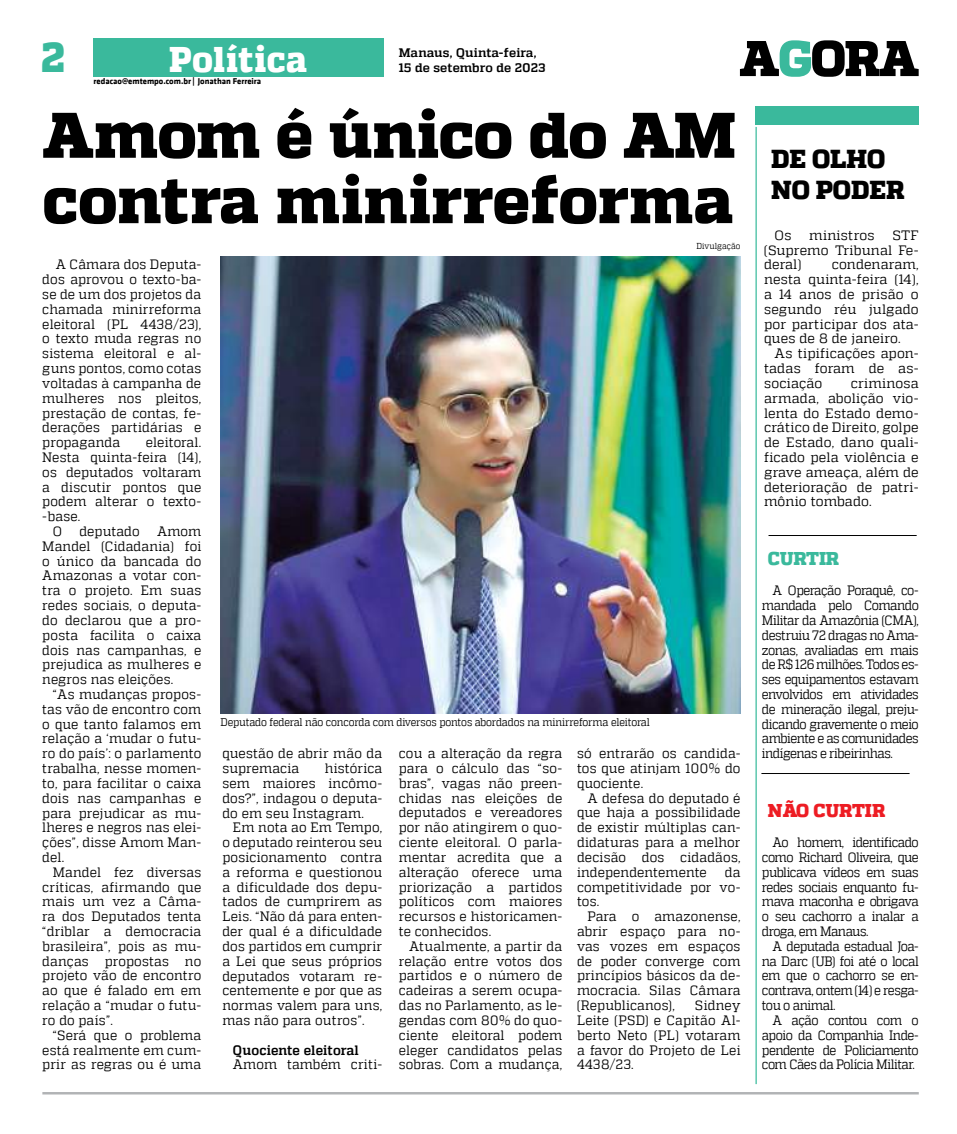
<style>
.page{position:relative;width:957px;height:1134px;background:#fff}
.page>*{position:absolute;margin:0;border:0;box-sizing:border-box;transform-origin:0 0}
.t1{font:800 64.12px/65.4px "MW Quadon";letter-spacing:-.005em;color:#000}
.t2{font:800 41.5px "MW Quadon";color:#3ab99c}
.t3{font:800 35.62px "MW Quadon";letter-spacing:.01em;color:#fff;scale:.95 1}
.t4{font:800 25.88px/31.1px "MW Quadon";color:#000}
.t5{font:800 18.5px "MW Quadon";color:#ed1c23}
.t6{font:800 18.5px "MW Quadon";color:#3ab99c}
.t7{font:13.62px/14.9px "MW Quadon";letter-spacing:.01em;color:#000;text-align:justify;scale:.95 1}
.t8{font:13.62px/14.9px "MW Quadon";letter-spacing:.01em;color:#000;text-align:justify;scale:.9 1}
.t9{font:13.62px/14.9px "MW Quadon";letter-spacing:.01em;color:#000;text-align:justify}
.t10{font:700 13.62px "MW Quadon";letter-spacing:.01em;color:#000;scale:.95 1}
.t11{font:700 12.38px "MW Quadon";letter-spacing:.01em;color:#000}
.t12{font:11.12px "MW Quadon";letter-spacing:-.015em;color:#000;scale:.9 1}
.t13{font:700 8.62px "MW Klavika Bd";color:#000}
.t14{font:8.62px "MW Quadon";letter-spacing:.01em;color:#000;scale:.9 1}
</style>
<div class="page">
<img style="left:220px;top:257px;width:520px;height:457px">
<div style="left:755px;top:106px;width:163px;height:19px;background:#3ab99c"></div>
<hr style="left:768px;top:535px;width:148px;height:1px;background:#000">
<hr style="left:761px;top:773px;width:148px;height:1px;background:#000">
<hr style="left:755px;top:127px;width:2px;height:957px;background:#3abb9d">
<hr style="left:42px;top:1092px;width:877px;height:2px;background:#b1b3b5">
<svg style="left:740px;top:40px;width:178px;height:37px"></svg>
<div style="left:93px;top:38px;width:291px;height:39px;background:#3ab99c"></div>
<h2 class="t2" style="left:41px;top:33px;width:25px">2</h2>
<h3 class="t3" style="left:169px;top:38px;width:147px">Política</h3>
<p class="t13" style="left:93px;top:75px;width:169px">redacao@emtempo.com.br | Jonathan Ferreira</p>
<p class="t11" style="left:399px;top:46px;width:139px">Manaus, Quinta-feira,</p>
<p class="t11" style="left:399px;top:60px;width:148px">15 de setembro de 2023</p>
<h1 class="t1" style="left:42px;top:104px;width:695px">Amom é único do AM contra minirreforma</h1>
<p class="t14" style="left:696px;top:241px;width:51px">Divulgação</p>
<p class="t7" style="left:42px;top:257px;width:169px;text-indent:14px">A Câmara dos Deputa&shy;dos aprovou o texto-ba&shy;se de um dos projetos da chamada minirreforma eleitoral (PL 4438/23), o texto muda regras no sistema eleitoral e al&shy;guns pontos, como cotas voltadas à campanha de mulheres nos pleitos, prestação de contas, fe&shy;derações partidárias e propaganda</p>
<p class="t7" style="left:146px;top:435px;width:60px">eleitoral.</p>
<p class="t7" style="left:42px;top:450px;width:169px">Nesta quinta-feira (14),</p>
<p class="t7" style="left:42px;top:464px;width:169px">os deputados voltaram</p>
<p class="t7" style="left:42px;top:479px;width:169px">a discutir pontos que</p>
<p class="t7" style="left:42px;top:494px;width:169px">podem alterar o texto-</p>
<p class="t7" style="left:42px;top:509px;width:42px">-base.</p>
<p class="t7" style="left:53px;top:524px;width:11px">O</p>
<p class="t7" style="left:79px;top:524px;width:65px">deputado</p>
<p class="t7" style="left:42px;top:524px;width:169px;text-indent:115px">Amom Mandel (Cidadania) foi o único da bancada do Amazonas a votar con&shy;tra o projeto. Em suas redes sociais, o deputa&shy;do declarou que a pro&shy;posta facilita o caixa dois nas campanhas, e prejudica as mulheres e negros nas eleições.</p>
<p class="t7" style="left:42px;top:687px;width:169px;text-indent:11px">“As mudanças propos&shy;tas vão de encontro com o que tanto falamos em relação a ‘mudar o futu&shy;ro do país’: o parlamento trabalha, nesse momen&shy;to, para facilitar o caixa dois nas campanhas e para prejudicar as mu&shy;lheres e negros nas elei&shy;ções”, disse Amom Man&shy;del.</p>
<p class="t7" style="left:42px;top:864px;width:169px;text-indent:11px">Mandel fez diversas críticas, afirmando que mais um vez a Câma&shy;ra dos Deputados tenta “driblar a democracia brasileira”, pois as mu&shy;danças propostas no projeto vão de encontro ao que é falado em em relação a “mudar o futu&shy;ro do país”.</p>
<p class="t7" style="left:42px;top:1027px;width:169px;text-indent:11px">“Será que o problema está realmente em cum&shy;prir as regras ou é uma</p>
<p class="t12" style="left:220px;top:715px;width:478px">Deputado federal não concorda com diversos pontos abordados na minirreforma eleitoral</p>
<p class="t7" style="left:222px;top:746px;width:170px">questão de abrir mão da supremacia</p>
<p class="t7" style="left:222px;top:761px;width:170px;text-indent:102px">histórica sem maiores incômo&shy;dos?”, indagou o deputa&shy;do em seu Instagram.</p>
<p class="t7" style="left:222px;top:820px;width:170px;text-indent:11px">Em nota ao Em Tempo, o deputado reinterou seu posicionamento contra a reforma e questionou a dificuldade dos depu&shy;tados de cumprirem as Leis. “Não dá para enten&shy;der qual é a dificuldade dos partidos em cumprir a Lei que seus próprios deputados votaram re&shy;centemente e por que as normas valem para uns, mas não para outros”.</p>
<p class="t10" style="left:233px;top:1042px;width:134px">Quociente eleitoral</p>
<p class="t7" style="left:233px;top:1057px;width:159px">Amom também criti-</p>
<p class="t7" style="left:399px;top:746px;width:174px">cou a alteração da regra para o cálculo das “so&shy;bras”, vagas não preen&shy;chidas nas eleições de deputados e vereadores por não atingirem o quo&shy;ciente eleitoral. O parla&shy;mentar acredita que a alteração oferece uma priorização a partidos políticos com maiores recursos e historicamen&shy;te conhecidos.</p>
<p class="t7" style="left:399px;top:938px;width:174px;text-indent:11px">Atualmente, a partir da relação entre votos dos partidos e o número de cadeiras a serem ocupa&shy;das no Parlamento, as le&shy;gendas com 80% do quo&shy;ciente eleitoral podem eleger candidatos pelas sobras. Com a mudança,</p>
<p class="t7" style="left:577px;top:746px;width:174px">só entrarão os candida&shy;tos que atinjam 100% do quociente.</p>
<p class="t7" style="left:577px;top:790px;width:174px;text-indent:11px">A defesa do deputado é que haja a possibilidade de existir múltiplas can&shy;didaturas para a melhor decisão dos cidadãos, independentemente</p>
<p class="t7" style="left:577px;top:864px;width:174px;text-indent:148px">da competitividade por vo&shy;tos.</p>
<p class="t7" style="left:577px;top:909px;width:174px;text-indent:11px">Para o amazonense, abrir espaço para no&shy;vas vozes em espaços de poder converge com princípios básicos da de&shy;mocracia. Silas Câmara (Republicanos),</p>
<p class="t7" style="left:577px;top:998px;width:174px;text-indent:118px">Sidney Leite (PSD) e Capitão Al&shy;berto Neto (PL) votaram a favor do Projeto de Lei 4438/23.</p>
<h3 class="t4" style="left:771px;top:144px;width:135px">DE OLHO<br>NO PODER</h3>
<p class="t9" style="left:764px;top:227px;width:156px;text-indent:128px">STF (Supremo Tribunal Fe&shy;deral)</p>
<p class="t9" style="left:774px;top:227px;width:19px">Os</p>
<p class="t9" style="left:809px;top:227px;width:67px">ministros</p>
<p class="t9" style="left:764px;top:257px;width:156px;text-indent:68px">condenaram, nesta quinta-feira (14), a 14 anos de prisão o segundo réu julgado por participar dos ata&shy;ques de 8 de janeiro.</p>
<p class="t9" style="left:764px;top:346px;width:156px;text-indent:11px">As tipificações apon&shy;tadas foram de as&shy;sociação</p>
<p class="t9" style="left:764px;top:376px;width:156px;text-indent:87px">criminosa armada, abolição vio&shy;lenta do Estado demo&shy;crático de Direito, golpe de Estado, dano quali&shy;ficado pela violência e grave ameaça, além de deterioração de patri&shy;mônio tombado.</p>
<h3 class="t6" style="left:768px;top:548px;width:73px">CURTIR</h3>
<p class="t8" style="left:762px;top:583px;width:176px;text-indent:11px">A Operação Poraquê, co&shy;mandada pelo Comando Militar da Amazônia (CMA), destruiu 72 dragas no Ama&shy;zonas, avaliadas em mais de R$ 126 milhões. Todos es&shy;ses equipamentos estavam envolvidos em atividades de mineração ilegal, preju&shy;dicando gravemente o meio ambiente e as comunidades indígenas e ribeirinhas.</p>
<h3 class="t5" style="left:768px;top:800px;width:119px">NÃO CURTIR</h3>
<p class="t8" style="left:762px;top:835px;width:176px;text-indent:11px">Ao homem, identificado como Richard Oliveira, que publicava vídeos em suas redes sociais enquanto fu&shy;mava maconha e obrigava o seu cachorro a inalar a droga, em Manaus.</p>
<p class="t8" style="left:762px;top:938px;width:176px;text-indent:11px">A deputada estadual Joa&shy;na Darc (UB) foi até o local em que o cachorro se en&shy;contrava, ontem (14) e resga&shy;tou o animal.</p>
<p class="t8" style="left:762px;top:1012px;width:176px;text-indent:11px">A ação contou com o apoio da Companhia Inde&shy;pendente de Policiamento com Cães da Polícia Militar.</p>
</div>
